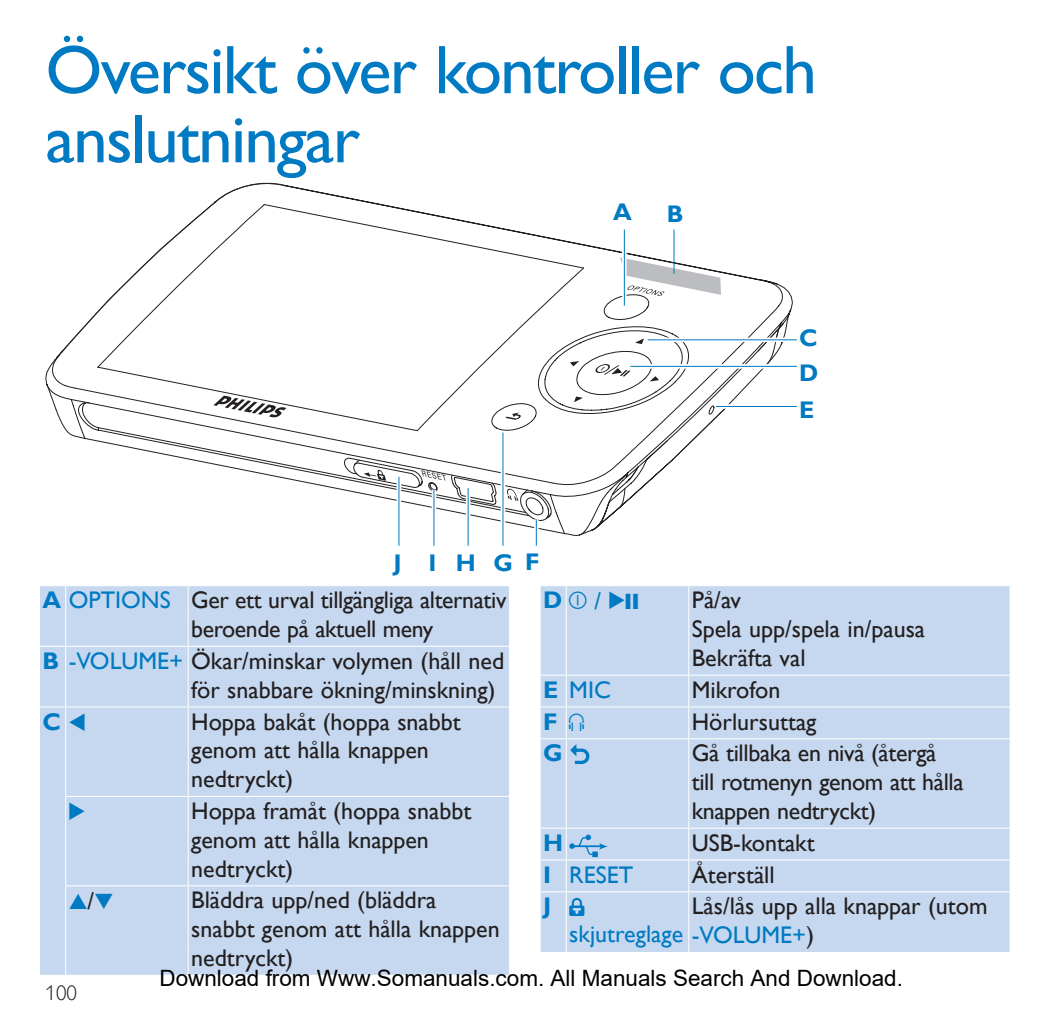
<style>
.page{position:relative;width:1063px;height:1021px;background:#fff}
.page>*{position:absolute;margin:0;border:0;box-sizing:border-box;transform-origin:0 0}
.t1{font:69px/69px "Gill Sans Alt One WGL";letter-spacing:-.025em;color:#007ac2}
.t2{font:24px/28.8px "Gill Sans Alt One WGL";color:#231f20}
.t3{font:24px "Gill Sans Alt One WGL";color:#007ac2}
.t4{font:700 24px/37.2px "Gill Sans Alt One WGL";color:#007ac2}
.t5{font:24px "Audio Four 4";color:#007ac2}
.t6{font:22.5px "Arial";color:#000}
.t7{font:300 21px "Gill Alt One";color:#231f20}
.s1{font-family:"Gill Sans Alt One WGL";font-weight:700}
.s2{font-family:"Audio Six 6"}
.s3{font-family:"Gill Sans Alt One WGL"}
.s4{font-weight:700}
.s5{font-family:"Audio Six 6";font-weight:400}
.s6{color:#231f20}
.s7{font-weight:700;color:#007ac2}
.s8{color:#007ac2}
.s9{font-family:"Audio Four 4";font-weight:400}
.s10{font-family:"Gill Sans Alt One WGL";color:#231f20}
</style>
<div class="page">
<svg style="left:46px;top:183px;width:747px;height:345px"></svg>
<svg style="left:506px;top:412px;width:15px;height:8px"></svg>
<svg style="left:213px;top:395px;width:73px;height:22px"></svg>
<svg style="left:421px;top:470px;width:25px;height:10px"></svg>
<svg style="left:364px;top:469px;width:22px;height:12px"></svg>
<svg style="left:506px;top:488px;width:12px;height:13px"></svg>
<svg style="left:790px;top:337px;width:7px;height:5px"></svg>
<svg style="left:790px;top:364px;width:7px;height:4px"></svg>
<div style="left:716px;top:404px;width:81px;height:5px;background:#fff"></div>
<div style="left:609px;top:195px;width:26px;height:34px;background:#fff"></div>
<div style="left:663px;top:197px;width:24px;height:32px;background:#fff"></div>
<hr style="left:648px;top:339px;width:149px;height:1px;background:#007ac2">
<hr style="left:630px;top:366px;width:167px;height:1px;background:#007ac2">
<hr style="left:716px;top:406px;width:81px;height:1px;background:#007ac2">
<svg style="left:397px;top:477px;width:4px;height:68px"></svg>
<svg style="left:432px;top:489px;width:4px;height:56px"></svg>
<svg style="left:466px;top:488px;width:4px;height:57px"></svg>
<svg style="left:501px;top:432px;width:4px;height:113px"></svg>
<div style="left:534px;top:519px;width:5px;height:26px;background:#d0e6f3"></div>
<svg style="left:622px;top:229px;width:5px;height:28px"></svg>
<svg style="left:536px;top:257px;width:254px;height:288px"></svg>
<hr style="left:502px;top:432px;width:1px;height:113px;background:#007ac2">
<hr style="left:468px;top:488px;width:1px;height:57px;background:#007ac2">
<hr style="left:433px;top:489px;width:1px;height:56px;background:#007ac2">
<hr style="left:398px;top:477px;width:1px;height:68px;background:#007ac2">
<hr style="left:624px;top:229px;width:1px;height:77px;background:#007ac2">
<hr style="left:674px;top:229px;width:1px;height:44px;background:#007ac2">
<div style="left:40px;top:586px;width:469px;height:388px;background:#c6d8ef"></div>
<hr style="left:65px;top:586px;width:1px;height:60px;background:#fff">
<hr style="left:188px;top:586px;width:1px;height:60px;background:#fff">
<svg style="left:40px;top:645px;width:26px;height:1px"></svg>
<hr style="left:66px;top:645px;width:122px;height:1px;background:#fff">
<hr style="left:65px;top:646px;width:1px;height:60px;background:#fff">
<hr style="left:188px;top:645px;width:322px;height:1px;background:#fff">
<hr style="left:188px;top:646px;width:1px;height:60px;background:#fff">
<svg style="left:40px;top:706px;width:26px;height:1px"></svg>
<hr style="left:66px;top:706px;width:122px;height:1px;background:#fff">
<hr style="left:65px;top:707px;width:1px;height:89px;background:#fff">
<hr style="left:188px;top:706px;width:322px;height:1px;background:#fff">
<hr style="left:188px;top:707px;width:1px;height:89px;background:#fff">
<hr style="left:65px;top:795px;width:123px;height:1px;background:#fff">
<hr style="left:65px;top:796px;width:1px;height:89px;background:#fff">
<hr style="left:188px;top:795px;width:322px;height:1px;background:#fff">
<hr style="left:188px;top:796px;width:1px;height:89px;background:#fff">
<hr style="left:65px;top:885px;width:123px;height:1px;background:#fff">
<hr style="left:65px;top:886px;width:1px;height:88px;background:#fff">
<hr style="left:188px;top:885px;width:322px;height:1px;background:#fff">
<hr style="left:188px;top:886px;width:1px;height:88px;background:#fff">
<svg style="left:40px;top:974px;width:26px;height:1px"></svg>
<div style="left:541px;top:586px;width:469px;height:365px;background:#c6d8ef"></div>
<hr style="left:566px;top:586px;width:1px;height:88px;background:#fff">
<hr style="left:688px;top:586px;width:1px;height:88px;background:#fff">
<svg style="left:540px;top:674px;width:26px;height:1px"></svg>
<hr style="left:566px;top:674px;width:123px;height:1px;background:#fff">
<hr style="left:566px;top:675px;width:1px;height:31px;background:#fff">
<hr style="left:689px;top:674px;width:321px;height:1px;background:#fff">
<hr style="left:688px;top:675px;width:1px;height:31px;background:#fff">
<svg style="left:540px;top:706px;width:26px;height:1px"></svg>
<hr style="left:566px;top:706px;width:123px;height:1px;background:#fff">
<hr style="left:566px;top:707px;width:1px;height:31px;background:#fff">
<hr style="left:689px;top:706px;width:321px;height:1px;background:#fff">
<hr style="left:688px;top:707px;width:1px;height:31px;background:#fff">
<hr style="left:566px;top:738px;width:123px;height:1px;background:#fff">
<hr style="left:566px;top:739px;width:1px;height:88px;background:#fff">
<hr style="left:689px;top:738px;width:321px;height:1px;background:#fff">
<hr style="left:688px;top:739px;width:1px;height:88px;background:#fff">
<svg style="left:540px;top:827px;width:26px;height:1px"></svg>
<hr style="left:566px;top:827px;width:123px;height:1px;background:#fff">
<hr style="left:566px;top:828px;width:1px;height:31px;background:#fff">
<hr style="left:689px;top:827px;width:321px;height:1px;background:#fff">
<hr style="left:688px;top:828px;width:1px;height:31px;background:#fff">
<hr style="left:566px;top:859px;width:123px;height:1px;background:#fff">
<hr style="left:566px;top:860px;width:1px;height:31px;background:#fff">
<hr style="left:689px;top:859px;width:321px;height:1px;background:#fff">
<hr style="left:688px;top:860px;width:1px;height:31px;background:#fff">
<hr style="left:566px;top:891px;width:123px;height:1px;background:#fff">
<hr style="left:566px;top:892px;width:1px;height:60px;background:#fff">
<hr style="left:689px;top:891px;width:321px;height:1px;background:#fff">
<hr style="left:688px;top:892px;width:1px;height:60px;background:#fff">
<svg style="left:540px;top:951px;width:26px;height:1px"></svg>
<svg style="left:540px;top:834px;width:68px;height:26px;background:#b4d0eb"></svg>
<svg style="left:540px;top:891px;width:44px;height:25px"></svg>
<svg style="left:540px;top:738px;width:50px;height:26px"></svg>
<h1 class="t1" style="left:46px;top:35px;width:773px">Översikt över kontroller och anslutningar</h1>
<p class="t4" style="left:613px;top:193px;width:20px">A</p>
<p class="t4" style="left:667px;top:195px;width:18px">B</p>
<p class="t4" style="left:394px;top:544px;width:44px">J i</p>
<p class="t4" style="left:493px;top:543px;width:48px">G f</p>
<p class="t4" style="left:456px;top:544px;width:21px">h</p>
<p class="t4" style="left:799px;top:319px;width:20px">C</p>
<p class="t4" style="left:799px;top:354px;width:21px">d e</p>
<p class="t5" style="left:543px;top:592px;width:97px"><span class="s1">D</span> <span class="s2">z</span> <span class="s3">/</span> 2;</p>
<p class="t2" style="left:692px;top:585px;width:235px">På/av<br>Spela upp/spela in/pausa<br>Bekräfta val</p>
<p class="t3" style="left:543px;top:673px;width:69px"><span class="s4">E</span> MIC</p>
<p class="t2" style="left:692px;top:675px;width:90px">Mikrofon</p>
<p class="t4" style="left:543px;top:702px;width:44px">F <span class="s5">p</span></p>
<p class="t2" style="left:692px;top:706px;width:126px">Hörlursuttag</p>
<p class="t4" style="left:543px;top:734px;width:21px">G</p>
<p class="t2" style="left:692px;top:738px;width:273px">Gå tillbaka en nivå (återgå till rotmenyn genom att hålla knappen nedtryckt)</p>
<p class="t4" style="left:543px;top:823px;width:18px">H</p>
<p class="t2" style="left:692px;top:828px;width:124px">USB-kontakt</p>
<p class="t3" style="left:543px;top:858px;width:92px"><span class="s4">I</span> RESET</p>
<p class="t2" style="left:692px;top:859px;width:84px">Återställ</p>
<p class="t4" style="left:543px;top:887px;width:9px">J</p>
<p class="t3" style="left:569px;top:916px;width:246px">skjutreglage -VOLUME+<span class="s6">)</span></p>
<p class="t2" style="left:191px;top:585px;width:317px;text-indent:-149px"><span class="s7">A</span> <span class="s8">OPTIONS</span> Ger ett urval tillgängliga alternativ beroende på aktuell meny</p>
<p class="t2" style="left:191px;top:646px;width:315px;text-indent:-149px"><span class="s7">B</span> <span class="s8">-VOLUME+</span> Ökar/minskar volymen (håll ned för snabbare ökning/minskning)</p>
<p class="t4" style="left:43px;top:702px;width:44px">C <span class="s9">1</span></p>
<p class="t2" style="left:191px;top:706px;width:271px">Hoppa bakåt (hoppa snabbt genom att hålla knappen nedtryckt)</p>
<p class="t5" style="left:69px;top:802px;width:18px">2</p>
<p class="t2" style="left:191px;top:796px;width:282px">Hoppa framåt (hoppa snabbt genom att hålla knappen nedtryckt)</p>
<p class="t5" style="left:69px;top:891px;width:46px">3<span class="s10">/</span>4</p>
<p class="t2" style="left:191px;top:885px;width:310px">Bläddra upp/ned (bläddra snabbt genom att hålla knappen nedtryckt)</p>
<p class="t2" style="left:692px;top:891px;width:297px">Lås/lås upp alla knappar (utom</p>
<p class="t6" style="left:159px;top:965px;width:745px">Download from Www.Somanuals.com. All Manuals Search And Download.</p>
<p class="t7" style="left:46px;top:982px;width:33px">100</p>
</div>
